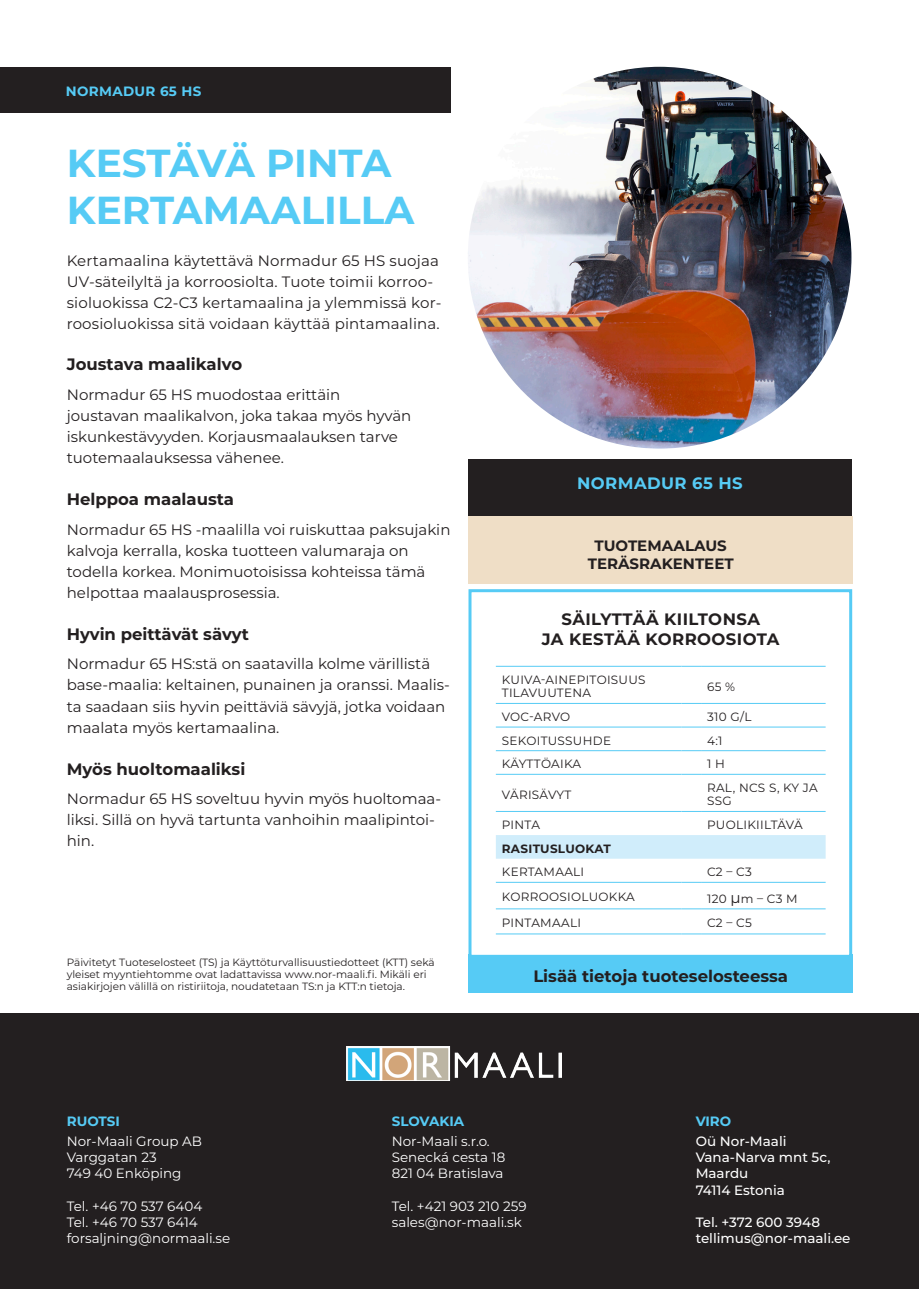
<style>
.page{position:relative;width:919px;height:1289px;background:#fff}
.page>*{position:absolute;margin:0;border:0;box-sizing:border-box;transform-origin:0 0}
.t1{font:700 39px/46.8px "Montserrat";color:#56cbf5}
.H4_vasen{font:700 16.5px "Montserrat";color:#231f20}
.H4_keskitetty_sininen{font:700 16.5px/19.8px "Montserrat";letter-spacing:.025em;color:#231f20;text-align:center}
.H4_keskitetty{font:700 16.5px "Montserrat";color:#231f20}
.H4_keskitetty_sininen-2{font:700 16.5px "Montserrat";letter-spacing:.025em;color:#56cbf5}
.P1{font:15px/21px "Montserrat";color:#231f20}
.t2{font:700 15px "Montserrat";color:#231f20}
.yhteystiedot{font:13.5px/16.2px "Montserrat";color:#fff}
.yhteystiedot-2{font:500 13.5px/16.2px "Montserrat";color:#fff}
.yhteystiedot_kv{font:700 13.5px "Montserrat";color:#56cbf5}
.yhteystiedot_kv-2{font:700 13.5px "Montserrat";letter-spacing:.025em;color:#56cbf5}
.lista{font:12px/13.5px "Montserrat";letter-spacing:.025em;color:#231f20}
.lista-2{font:700 12px "Montserrat";letter-spacing:.025em;color:#231f20}
.lisätieto{font:10.5px/12px "Montserrat";color:#231f20}
.s1{font-size:15px}
</style>
<div class="page">
<div style="left:0;top:1013px;width:918px;height:275px;background:#231f20"></div>
<div style="left:0;top:67px;width:450px;height:45px;background:#231f20"></div>
<img style="left:468px;top:67px;width:383px;height:381px">
<div style="left:468px;top:954px;width:384px;height:38px;background:#56cbf5"></div>
<div style="left:468px;top:589px;width:384px;height:368px;background:#fff;border:3px solid #56cbf5"></div>
<img style="left:347px;top:1046px;width:215px;height:34px">
<div style="left:468px;top:459px;width:384px;height:124px;background:#231f20"></div>
<div style="left:468px;top:516px;width:384px;height:67px;background:#efdec6"></div>
<div style="left:496px;top:835px;width:329px;height:23px;background:#d0edfb"></div>
<hr style="left:496px;top:666px;width:185px;height:1px;background:#56cbf5">
<svg style="left:681px;top:666px;width:20px;height:1px"></svg>
<hr style="left:701px;top:666px;width:124px;height:1px;background:#56cbf5">
<hr style="left:496px;top:703px;width:185px;height:1px;background:#56cbf5">
<svg style="left:681px;top:703px;width:20px;height:1px"></svg>
<hr style="left:701px;top:703px;width:124px;height:1px;background:#56cbf5">
<hr style="left:496px;top:726px;width:185px;height:1px;background:#56cbf5">
<svg style="left:681px;top:726px;width:20px;height:1px"></svg>
<hr style="left:701px;top:726px;width:124px;height:1px;background:#56cbf5">
<hr style="left:496px;top:750px;width:185px;height:1px;background:#56cbf5">
<svg style="left:681px;top:750px;width:20px;height:1px"></svg>
<hr style="left:701px;top:750px;width:124px;height:1px;background:#56cbf5">
<hr style="left:496px;top:774px;width:185px;height:1px;background:#56cbf5">
<svg style="left:681px;top:774px;width:20px;height:1px"></svg>
<hr style="left:701px;top:774px;width:124px;height:1px;background:#56cbf5">
<hr style="left:496px;top:811px;width:185px;height:1px;background:#56cbf5">
<svg style="left:681px;top:811px;width:20px;height:1px"></svg>
<hr style="left:701px;top:811px;width:124px;height:1px;background:#56cbf5">
<hr style="left:496px;top:882px;width:185px;height:1px;background:#56cbf5">
<svg style="left:681px;top:882px;width:20px;height:1px"></svg>
<hr style="left:701px;top:882px;width:124px;height:1px;background:#56cbf5">
<hr style="left:496px;top:908px;width:185px;height:1px;background:#56cbf5">
<svg style="left:681px;top:908px;width:20px;height:1px"></svg>
<hr style="left:701px;top:908px;width:124px;height:1px;background:#56cbf5">
<hr style="left:496px;top:933px;width:185px;height:1px;background:#56cbf5">
<svg style="left:681px;top:933px;width:20px;height:1px"></svg>
<hr style="left:701px;top:933px;width:124px;height:1px;background:#56cbf5">
<h5 class="yhteystiedot_kv-2" style="left:66px;top:82px;width:137px">NORMADUR 65 HS</h5>
<h3 class="t1" style="left:67px;top:138px;width:349px">KESTÄVÄ PINTA<br>KERTAMAALILLA</h3>
<p class="P1" style="left:67px;top:250px;width:376px">Kertamaalina käytettävä Normadur 65 HS suojaa UV-säteilyltä ja korroosiolta. Tuote toimii korroo&shy;sioluokissa C2-C3 kertamaalina ja ylemmissä kor&shy;roosioluokissa sitä voidaan käyttää pintamaalina.</p>
<p class="H4_vasen" style="left:67px;top:352px;width:177px">Joustava maalikalvo</p>
<p class="P1" style="left:67px;top:383px;width:346px">Normadur 65 HS muodostaa erittäin joustavan maalikalvon, joka takaa myös hyvän iskunkestävyyden. Korjausmaalauksen tarve tuotemaalauksessa vähenee.</p>
<p class="H4_vasen" style="left:67px;top:487px;width:169px">Helppoa maalausta</p>
<p class="P1" style="left:67px;top:518px;width:385px">Normadur 65 HS -maalilla voi ruiskuttaa paksujakin kalvoja kerralla, koska tuotteen valumaraja on todella korkea. Monimuotoisissa kohteissa tämä helpottaa maalausprosessia.</p>
<p class="H4_vasen" style="left:67px;top:622px;width:184px">Hyvin peittävät sävyt</p>
<p class="P1" style="left:67px;top:653px;width:384px">Normadur 65 HS:stä on saatavilla kolme värillistä base-maalia: keltainen, punainen ja oranssi. Maalis&shy;ta saadaan siis hyvin peittäviä sävyjä, jotka voidaan maalata myös kertamaalina.</p>
<p class="H4_vasen" style="left:67px;top:757px;width:180px">Myös huoltomaaliksi</p>
<p class="P1" style="left:67px;top:788px;width:376px">Normadur 65 HS soveltuu hyvin myös huoltomaa&shy;liksi. Sillä on hyvä tartunta vanhoihin maalipintoi&shy;hin.</p>
<p class="lisätieto" style="left:67px;top:955px;width:369px">Päivitetyt Tuoteselosteet (TS) ja Käyttöturvallisuustiedotteet (KTT) sekä yleiset myyntiehtomme ovat ladattavissa www.nor-maali.fi. Mikäli eri asiakirjojen välillä on ristiriitoja, noudatetaan TS:n ja KTT:n tietoja.</p>
<p class="H4_keskitetty_sininen-2" style="left:577px;top:471px;width:167px">NORMADUR 65 HS</p>
<p class="t2" style="left:594px;top:535px;width:134px">TUOTEMAALAUS</p>
<p class="t2" style="left:587px;top:553px;width:147px">TERÄSRAKENTEET</p>
<p class="H4_keskitetty_sininen" style="left:542px;top:608px;width:239px">SÄILYTTÄÄ KIILTONSA<br>JA KESTÄÄ KORROOSIOTA</p>
<p class="lista" style="left:502px;top:672px;width:145px">KUIVA-AINEPITOISUUS<br>TILAVUUTENA</p>
<p class="lista" style="left:707px;top:679px;width:30px">65 %</p>
<p class="lista" style="left:502px;top:709px;width:70px">VOC-ARVO</p>
<p class="lista" style="left:707px;top:709px;width:46px">310 G/L</p>
<p class="lista" style="left:502px;top:733px;width:111px">SEKOITUSSUHDE</p>
<p class="lista" style="left:707px;top:733px;width:17px">4:1</p>
<p class="lista" style="left:502px;top:756px;width:81px">KÄYTTÖAIKA</p>
<p class="lista" style="left:707px;top:756px;width:19px">1 H</p>
<p class="lista" style="left:502px;top:787px;width:71px">VÄRISÄVYT</p>
<p class="lista" style="left:707px;top:780px;width:112px">RAL, NCS S, KY JA<br>SSG</p>
<p class="lista" style="left:502px;top:817px;width:40px">PINTA</p>
<p class="lista" style="left:707px;top:817px;width:97px">PUOLIKIILTÄVÄ</p>
<p class="lista-2" style="left:502px;top:839px;width:111px">RASITUSLUOKAT</p>
<p class="lista" style="left:502px;top:864px;width:84px">KERTAMAALI</p>
<p class="lista" style="left:707px;top:864px;width:46px">C2 – C3</p>
<p class="lista" style="left:502px;top:890px;width:134px">KORROOSIOLUOKKA</p>
<p class="lista" style="left:707px;top:891px;width:92px">120 <span class="s1">µ</span>m – C3 M</p>
<p class="lista" style="left:502px;top:915px;width:81px">PINTAMAALI</p>
<p class="lista" style="left:707px;top:915px;width:46px">C2 – C5</p>
<p class="H4_keskitetty" style="left:533px;top:963px;width:256px">Lisää tietoja tuoteselosteessa</p>
<p class="yhteystiedot_kv" style="left:67px;top:1110px;width:55px">RUOTSI</p>
<p class="yhteystiedot" style="left:67px;top:1132px;width:137px">Nor-Maali Group AB</p>
<p class="yhteystiedot" style="left:67px;top:1148px;width:91px">Varggatan 23</p>
<p class="yhteystiedot" style="left:67px;top:1164px;width:116px">749 40 Enköping</p>
<p class="yhteystiedot" style="left:67px;top:1197px;width:137px">Tel. +46 70 537 6404</p>
<p class="yhteystiedot" style="left:67px;top:1213px;width:133px">Tel. +46 70 537 6414</p>
<p class="yhteystiedot" style="left:67px;top:1229px;width:165px">forsaljning@normaali.se</p>
<p class="yhteystiedot_kv" style="left:392px;top:1110px;width:74px">SLOVAKIA</p>
<p class="yhteystiedot" style="left:392px;top:1132px;width:100px">Nor-Maali s.r.o.</p>
<p class="yhteystiedot" style="left:392px;top:1148px;width:115px">Senecká cesta 18<br>821 04 Bratislava</p>
<p class="yhteystiedot" style="left:392px;top:1197px;width:136px">Tel. +421 903 210 259</p>
<p class="yhteystiedot" style="left:392px;top:1213px;width:132px">sales@nor-maali.sk</p>
<p class="yhteystiedot_kv" style="left:695px;top:1110px;width:37px">VIRO</p>
<p class="yhteystiedot-2" style="left:695px;top:1132px;width:92px">Oü Nor-Maali</p>
<p class="yhteystiedot-2" style="left:695px;top:1148px;width:136px">Vana-Narva mnt 5c,<br>Maardu<br>74114 Estonia</p>
<p class="yhteystiedot-2" style="left:695px;top:1213px;width:156px">Tel. +372 600 3948 tellimus@nor-maali.ee</p>
</div>
